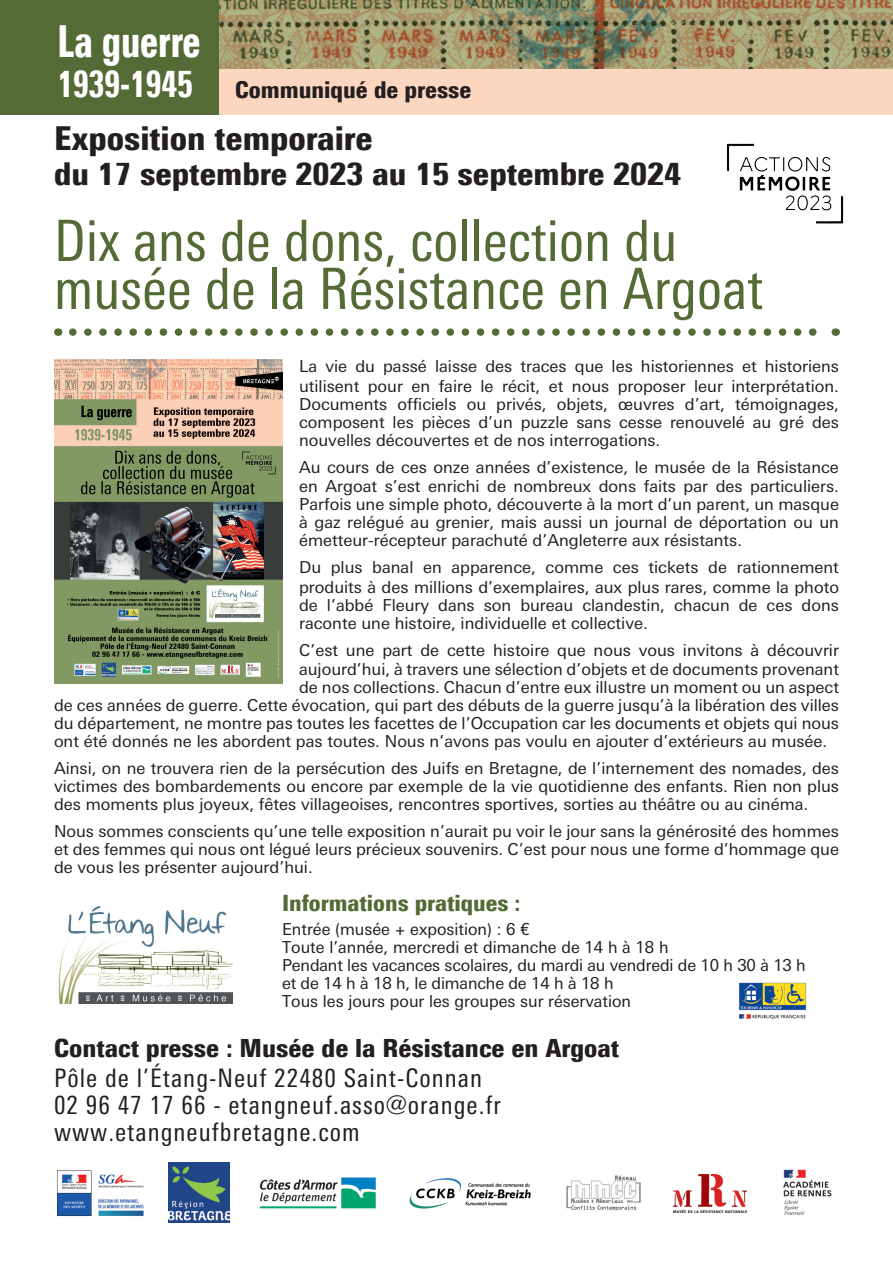
<style>
.page{position:relative;width:893px;height:1263px;background:#fff}
.page>*{position:absolute;margin:0;border:0;box-sizing:border-box;transform-origin:0 0}
.t1{font:condensed 57px/48px "LT Univers";color:#546b35}
.t2{font:900 condensed 44.25px "LT Univers";color:#fff;scale:.78 1}
.t3{font:900 condensed 37.2px "LT Univers";color:#fff;scale:.78 1}
.t4{font:900 condensed 33px "LT Univers";color:#231f20}
.t5{font:900 condensed 31.5px "LT Univers";color:#231f20}
.t6{font:condensed 25.5px/27px "LT Univers";letter-spacing:.04em;color:#231f20}
.t7{font:900 condensed 25.2px "LT Univers";color:#231f20}
.t8{font:900 condensed 23.25px "LT Univers";color:#231f20}
.t9{font:900 condensed 22.5px "LT Univers";color:#546b35}
.t10{font:16.5px/18px "LT Univers Basic";color:#231f20}
</style>
<div class="page">
<img style="left:54px;top:359px;width:228px;height:324px">
<svg style="left:73px;top:328px;width:744px;height:8px"></svg>
<svg style="left:218px;top:0;width:675px;height:69px;background:#988d64"></svg>
<div style="left:213px;top:69px;width:680px;height:46px;background:#fdd6bf"></div>
<div style="left:0;top:0;width:218px;height:115px;background:#546b35"></div>
<img style="left:57px;top:1170px;width:87px;height:46px">
<img style="left:259px;top:1177px;width:117px;height:32px">
<img style="left:169px;top:1163px;width:60px;height:60px">
<img style="left:409px;top:1178px;width:122px;height:31px">
<svg style="left:673px;top:1174px;width:74px;height:39px"></svg>
<img style="left:674px;top:1175px;width:73px;height:37px">
<img style="left:566px;top:1175px;width:75px;height:36px">
<img style="left:783px;top:1169px;width:49px;height:46px">
<img style="left:58px;top:906px;width:174px;height:98px">
<img style="left:739px;top:982px;width:68px;height:38px">
<img style="left:726px;top:143px;width:118px;height:81px">
<h2 class="t2" style="left:57px;top:14px;width:185px">La guerre</h2>
<h3 class="t3" style="left:57px;top:61px;width:175px">1939-1945</h3>
<h3 class="t8" style="left:235px;top:75px;width:238px">Communiqué de presse</h3>
<h3 class="t4" style="left:54px;top:118px;width:320px">Exposition temporaire</h3>
<h3 class="t5" style="left:54px;top:154px;width:629px">du 17 septembre 2023 au 15 septembre 2024</h3>
<h1 class="t1" style="left:54px;top:216px;width:711px">Dix ans de dons, collection du musée de la Résistance en Argoat</h1>
<p class="t10" style="left:299px;top:357px;width:541px;line-height:19.5px">La vie du passé laisse des traces que les historiennes et historiens utilisent pour en faire le récit, et nous proposer leur interprétation.</p>
<p class="t10" style="left:299px;top:395px;width:541px;text-align:justify">Documents officiels ou privés, objets, œuvres d’art, témoignages, composent les pièces d’un puzzle sans cesse renouvelé au gré des nouvelles découvertes et de nos interrogations.</p>
<p class="t10" style="left:299px;top:457px;width:541px;line-height:19.5px">Au cours de ces onze années d’existence, le musée de la Résistance en Argoat s’est enrichi de nombreux dons faits par des particuliers.</p>
<p class="t10" style="left:299px;top:495px;width:541px;text-align:justify">Parfois une simple photo, découverte à la mort d’un parent, un masque à gaz relégué au grenier, mais aussi un journal de déportation ou un émetteur-récepteur parachuté d’Angleterre aux résistants.</p>
<p class="t10" style="left:299px;top:558px;width:541px;line-height:19.5px">Du plus banal en apparence, comme ces tickets de rationnement produits à des millions d’exemplaires, aux plus rares, comme la photo</p>
<p class="t10" style="left:299px;top:596px;width:541px">de l’abbé Fleury dans son bureau clandestin, chacun de ces dons raconte une histoire, individuelle et collective.</p>
<p class="t10" style="left:299px;top:640px;width:541px;line-height:19.5px">C’est une part de cette histoire que nous vous invitons à découvrir aujourd’hui, à travers une sélection d’objets et de documents provenant</p>
<p class="t10" style="left:54px;top:678px;width:787px;text-align:justify;text-indent:245px">de nos collections. Chacun d’entre eux illustre un moment ou un aspect de ces années de guerre. Cette évocation, qui part des débuts de la guerre jusqu’à la libération des villes du département, ne montre pas toutes les facettes de l’Occupation car les documents et objets qui nous ont été donnés ne les abordent pas toutes. Nous n’avons pas voulu en ajouter d’extérieurs au musée.</p>
<p class="t10" style="left:54px;top:759px;width:787px;text-align:justify">Ainsi, on ne trouvera rien de la persécution des Juifs en Bretagne, de l’internement des nomades, des victimes des bombardements ou encore par exemple de la vie quotidienne des enfants. Rien non plus des moments plus joyeux, fêtes villageoises, rencontres sportives, sorties au théâtre ou au cinéma.</p>
<p class="t10" style="left:54px;top:822px;width:786px;text-align:justify">Nous sommes conscients qu’une telle exposition n’aurait pu voir le jour sans la générosité des hommes et des femmes qui nous ont légué leurs précieux souvenirs. C’est pour nous une forme d’hommage que de vous les présenter aujourd’hui.</p>
<h3 class="t9" style="left:282px;top:890px;width:240px">Informations pratiques :</h3>
<p class="t10" style="left:282px;top:920px;width:525px">Entrée (musée + exposition) : 6 €<br>Toute l’année, mercredi et dimanche de 14 h à 18 h<br>Pendant les vacances scolaires, du mardi au vendredi de 10 h 30 à 13 h et de 14 h à 18 h, le dimanche de 14 h à 18 h<br>Tous les jours pour les groupes sur réservation</p>
<h3 class="t7" style="left:54px;top:1033px;width:567px">Contact presse : Musée de la Résistance en Argoat</h3>
<h3 class="t6" style="left:54px;top:1064px;width:448px">Pôle de l’Étang-Neuf 22480 Saint-Connan<br>02 96 47 17 66 - etangneuf.asso@orange.fr www.etangneufbretagne.com</h3>
</div>
